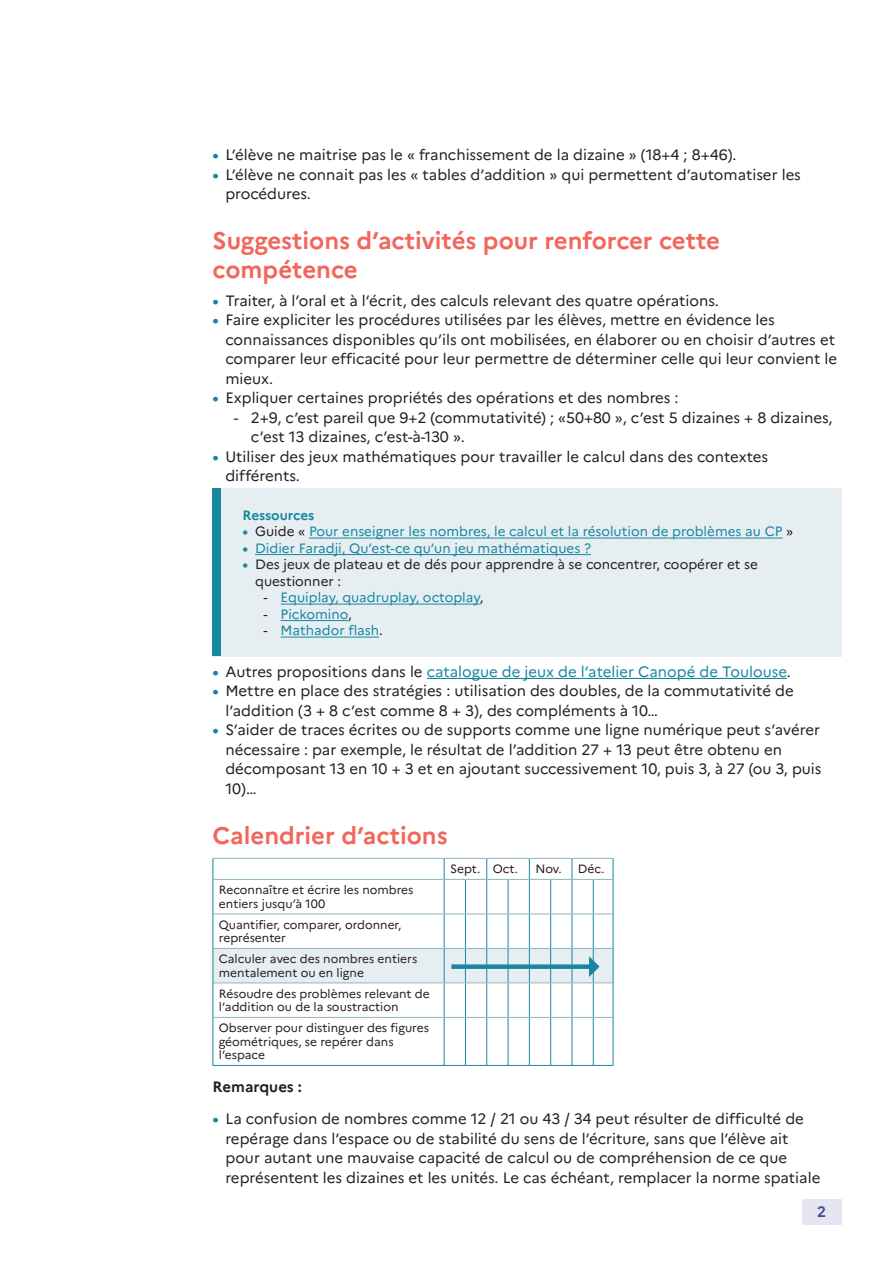
<style>
.page{position:relative;width:893px;height:1263px;background:#fff}
.page>*{position:absolute;margin:0;border:0;box-sizing:border-box;transform-origin:0 0}
._03_Titre_de_niveau{font:700 24px/28.8px "Marianne";color:#f2675c}
.t1{font:15px/19.5px "Marianne";color:#231f20}
.t2{font:15px "Marianne";color:#16879f}
._06_Texte_courant{font:700 15px "Marianne";color:#231f20}
.t3{font:700 15px "Marianne";color:#4a489e}
.t4{font:13.5px "Marianne";color:#16879f}
.t5{font:13.5px/16.5px "Marianne";color:#231f20}
._15_Titre_encadré{font:700 13.5px "Marianne";letter-spacing:-.005em;color:#16879f}
.Texte_courant_tablea{font:12px/13.5px "Marianne";color:#231f20}
.s1{font-weight:700;color:#16879f}
.s2{font-weight:700}
.s3{color:#231f20}
</style>
<div class="page">
<hr style="left:427px;top:678px;width:360px;height:1px;background:#16879f">
<hr style="left:444px;top:880px;width:1px;height:33px;background:#16879f">
<hr style="left:465px;top:880px;width:1px;height:33px;background:#16879f">
<hr style="left:486px;top:880px;width:1px;height:33px;background:#16879f">
<hr style="left:508px;top:880px;width:1px;height:33px;background:#16879f">
<hr style="left:529px;top:880px;width:1px;height:33px;background:#16879f">
<hr style="left:550px;top:880px;width:1px;height:33px;background:#16879f">
<hr style="left:572px;top:880px;width:1px;height:33px;background:#16879f">
<hr style="left:593px;top:880px;width:1px;height:33px;background:#16879f">
<hr style="left:444px;top:914px;width:1px;height:34px;background:#16879f">
<hr style="left:465px;top:914px;width:1px;height:34px;background:#16879f">
<hr style="left:486px;top:914px;width:1px;height:34px;background:#16879f">
<hr style="left:508px;top:914px;width:1px;height:34px;background:#16879f">
<hr style="left:529px;top:914px;width:1px;height:34px;background:#16879f">
<hr style="left:550px;top:914px;width:1px;height:34px;background:#16879f">
<hr style="left:572px;top:914px;width:1px;height:34px;background:#16879f">
<hr style="left:593px;top:914px;width:1px;height:34px;background:#16879f">
<hr style="left:444px;top:983px;width:1px;height:34px;background:#16879f">
<hr style="left:465px;top:983px;width:1px;height:34px;background:#16879f">
<hr style="left:486px;top:983px;width:1px;height:34px;background:#16879f">
<hr style="left:508px;top:983px;width:1px;height:34px;background:#16879f">
<hr style="left:529px;top:983px;width:1px;height:34px;background:#16879f">
<hr style="left:550px;top:983px;width:1px;height:34px;background:#16879f">
<hr style="left:572px;top:983px;width:1px;height:34px;background:#16879f">
<hr style="left:593px;top:983px;width:1px;height:34px;background:#16879f">
<hr style="left:444px;top:1018px;width:1px;height:47px;background:#16879f">
<hr style="left:465px;top:1018px;width:1px;height:47px;background:#16879f">
<hr style="left:486px;top:1018px;width:1px;height:47px;background:#16879f">
<hr style="left:508px;top:1018px;width:1px;height:47px;background:#16879f">
<hr style="left:529px;top:1018px;width:1px;height:47px;background:#16879f">
<hr style="left:550px;top:1018px;width:1px;height:47px;background:#16879f">
<hr style="left:572px;top:1018px;width:1px;height:47px;background:#16879f">
<hr style="left:593px;top:1018px;width:1px;height:47px;background:#16879f">
<hr style="left:213px;top:879px;width:231px;height:1px;background:#8fb6c6">
<hr style="left:213px;top:913px;width:231px;height:1px;background:#8fb6c6">
<svg style="left:444px;top:913px;width:169px;height:1px"></svg>
<hr style="left:213px;top:858px;width:231px;height:1px;background:#8fb6c6">
<hr style="left:213px;top:1017px;width:231px;height:1px;background:#8fb6c6">
<svg style="left:444px;top:1017px;width:169px;height:1px"></svg>
<svg style="left:213px;top:859px;width:1px;height:20px"></svg>
<svg style="left:444px;top:858px;width:170px;height:22px"></svg>
<hr style="left:213px;top:879px;width:1px;height:35px;background:#16879f">
<hr style="left:613px;top:879px;width:1px;height:35px;background:#16879f">
<hr style="left:213px;top:914px;width:1px;height:34px;background:#16879f">
<hr style="left:613px;top:914px;width:1px;height:34px;background:#16879f">
<hr style="left:613px;top:948px;width:1px;height:35px;background:#16879f">
<hr style="left:213px;top:983px;width:1px;height:34px;background:#16879f">
<hr style="left:613px;top:983px;width:1px;height:34px;background:#16879f">
<hr style="left:213px;top:1017px;width:1px;height:48px;background:#16879f">
<hr style="left:613px;top:1017px;width:1px;height:48px;background:#16879f">
<hr style="left:213px;top:1065px;width:231px;height:1px;background:#16879f">
<svg style="left:444px;top:1065px;width:169px;height:1px"></svg>
<div style="left:213px;top:488px;width:629px;height:168px;background:#e6eef2"></div>
<hr style="left:309px;top:537px;width:474px;height:1px;background:#16879f">
<hr style="left:255px;top:554px;width:336px;height:1px;background:#16879f">
<hr style="left:281px;top:603px;width:199px;height:1px;background:#16879f">
<hr style="left:281px;top:620px;width:67px;height:1px;background:#16879f">
<hr style="left:281px;top:636px;width:98px;height:1px;background:#16879f">
<div style="left:213px;top:488px;width:8px;height:168px;background:#16879f"></div>
<svg style="left:213px;top:948px;width:400px;height:35px;background:#d3e4ea"></svg>
<div style="left:802px;top:1199px;width:39px;height:26px;background:#e6e5f2"></div>
<p class="t1" style="left:213px;top:145px;width:526px"><span class="s1">•</span> L’élève ne maitrise pas le « franchissement de la dizaine » (18+4 ; 8+46).</p>
<p class="t1" style="left:225px;top:164px;width:577px;text-indent:-13px"><span class="s1">•</span> L’élève ne connait pas les « tables d’addition » qui permettent d’automatiser les procédures.</p>
<p class="_03_Titre_de_niveau" style="left:213px;top:226px;width:509px">Suggestions d’activités pour renforcer cette compétence</p>
<p class="t1" style="left:213px;top:291px;width:508px"><span class="s1">•</span> Traiter, à l’oral et à l’écrit, des calculs relevant des quatre opérations.</p>
<p class="t1" style="left:225px;top:310px;width:613px;text-indent:-13px"><span class="s1">•</span> Faire expliciter les procédures utilisées par les élèves, mettre en évidence les connaissances disponibles qu’ils ont mobilisées, en élaborer ou en choisir d’autres et comparer leur efficacité pour leur permettre de déterminer celle qui leur convient le mieux.</p>
<p class="t1" style="left:213px;top:388px;width:468px"><span class="s1">•</span> Expliquer certaines propriétés des opérations et des nombres :</p>
<p class="t1" style="left:251px;top:408px;width:583px;text-indent:-17px">- 2+9, c’est pareil que 9+2 (commutativité) ; «50+80 », c’est 5 dizaines + 8 dizaines, c’est 13 dizaines, c’est-à-130 ».</p>
<p class="t1" style="left:225px;top:447px;width:544px;text-indent:-13px"><span class="s1">•</span> Utiliser des jeux mathématiques pour travailler le calcul dans des contextes différents.</p>
<p class="_15_Titre_encadré" style="left:242px;top:507px;width:73px">Ressources</p>
<p class="t4" style="left:242px;top:523px;width:553px"><span class="s2">•</span> <span class="s3">Guide «</span> Pour enseigner les nombres, le calcul et la résolution de problèmes au CP <span class="s3">»</span></p>
<p class="t4" style="left:242px;top:540px;width:350px"><span class="s2">•</span> Didier Faradji, Qu’est-ce qu’un jeu mathématiques ?</p>
<p class="t5" style="left:255px;top:556px;width:504px;text-indent:-13px"><span class="s1">•</span> Des jeux de plateau et de dés pour apprendre à se concentrer, coopérer et se questionner :</p>
<p class="t4" style="left:264px;top:589px;width:221px"><span class="s3">-</span> Equiplay, quadruplay, octoplay<span class="s3">,</span></p>
<p class="t4" style="left:264px;top:606px;width:90px"><span class="s3">-</span> Pickomino<span class="s3">,</span></p>
<p class="t4" style="left:264px;top:622px;width:121px"><span class="s3">-</span> Mathador flash<span class="s3">.</span></p>
<p class="t2" style="left:213px;top:662px;width:580px"><span class="s2">•</span> <span class="s3">Autres propositions dans le</span> catalogue de jeux de l’atelier Canopé de Toulouse<span class="s3">.</span></p>
<p class="t1" style="left:225px;top:681px;width:570px;text-indent:-13px"><span class="s1">•</span> Mettre en place des stratégies : utilisation des doubles, de la commutativité de l’addition (3 + 8 c’est comme 8 + 3), des compléments à 10…</p>
<p class="t1" style="left:225px;top:720px;width:598px;text-indent:-13px"><span class="s1">•</span> S’aider de traces écrites ou de supports comme une ligne numérique peut s’avérer nécessaire : par exemple, le résultat de l’addition 27 + 13 peut être obtenu en décomposant 13 en 10 + 3 et en ajoutant successivement 10, puis 3, à 27 (ou 3, puis 10)…</p>
<p class="_03_Titre_de_niveau" style="left:213px;top:821px;width:237px">Calendrier d’actions</p>
<p class="Texte_courant_tablea" style="left:450px;top:862px;width:32px">Sept.</p>
<p class="Texte_courant_tablea" style="left:493px;top:862px;width:27px">Oct.</p>
<p class="Texte_courant_tablea" style="left:535px;top:862px;width:28px">Nov.</p>
<p class="Texte_courant_tablea" style="left:578px;top:862px;width:28px">Déc.</p>
<p class="Texte_courant_tablea" style="left:219px;top:883px;width:196px">Reconnaître et écrire les nombres entiers jusqu’à 100</p>
<p class="Texte_courant_tablea" style="left:219px;top:918px;width:184px">Quantifier, comparer, ordonner, représenter</p>
<p class="Texte_courant_tablea" style="left:219px;top:952px;width:200px">Calculer avec des nombres entiers mentalement ou en ligne</p>
<p class="Texte_courant_tablea" style="left:219px;top:987px;width:212px">Résoudre des problèmes relevant de l’addition ou de la soustraction</p>
<p class="Texte_courant_tablea" style="left:219px;top:1021px;width:212px">Observer pour distinguer des figures géométriques, se repérer dans l’espace</p>
<p class="_06_Texte_courant" style="left:213px;top:1077px;width:91px">Remarques :</p>
<p class="t1" style="left:225px;top:1109px;width:596px;text-indent:-13px"><span class="s1">•</span> La confusion de nombres comme 12 / 21 ou 43 / 34 peut résulter de difficulté de repérage dans l’espace ou de stabilité du sens de l’écriture, sans que l’élève ait pour autant une mauvaise capacité de calcul ou de compréhension de ce que représentent les dizaines et les unités. Le cas échéant, remplacer la norme spatiale</p>
<p class="t3" style="left:817px;top:1202px;width:10px">2</p>
</div>
